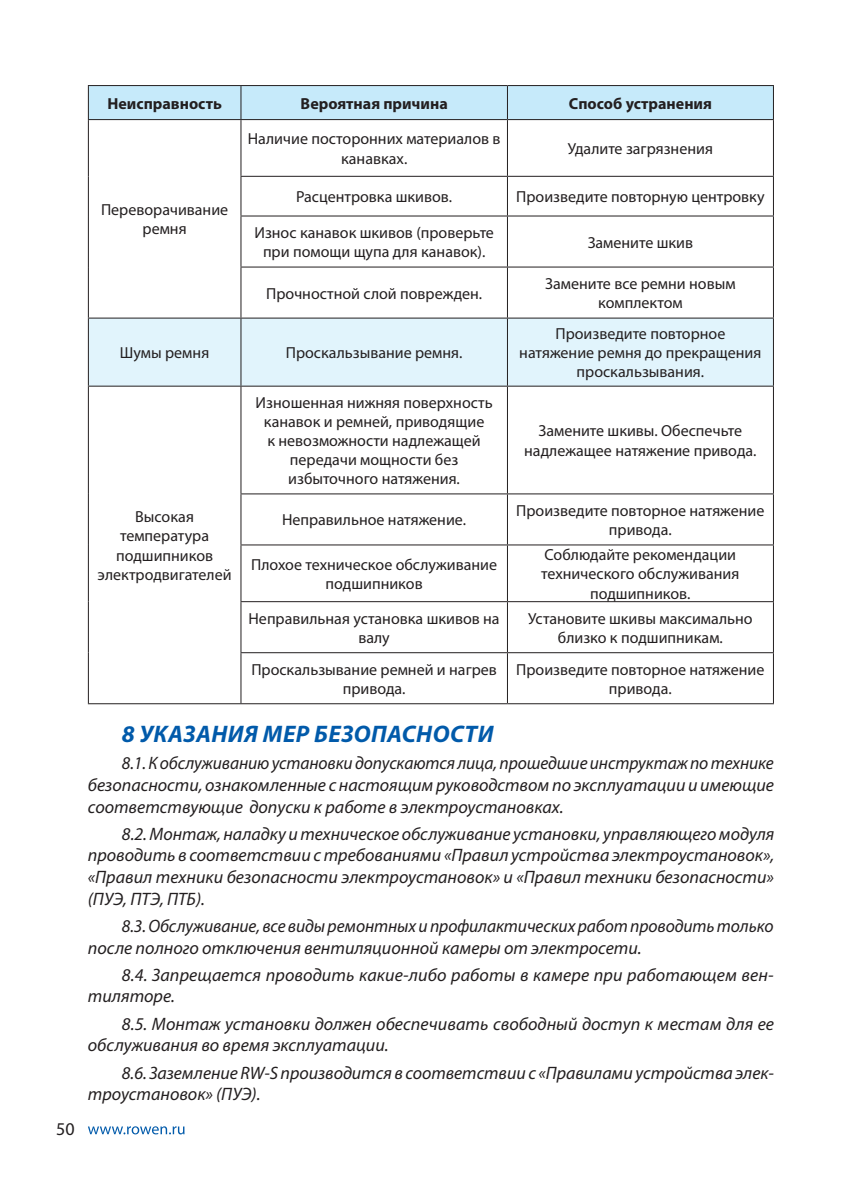
<style>
.page{position:relative;width:842px;height:1191px;background:#fff}
.page>*{position:absolute;margin:0;border:0;box-sizing:border-box;transform-origin:0 0}
.t1{font:italic 700 24px "Myriad Pro";letter-spacing:.02em;color:#015aaa}
.t2{font:italic 18px/21.6px "Myriad Pro";color:#231f20}
.t3{font:18px "Myriad Pro";color:#231f20}
.t4{font:16px/19.2px "Myriad Pro";color:#231f20;text-align:center}
.t5{font:700 16px "Myriad Pro";color:#231f20}
</style>
<div class="page">
<svg style="left:88px;top:1126px;width:96px;height:8px"></svg>
<div style="left:89px;top:86px;width:684px;height:33px;background:#c6eafa"></div>
<div style="left:89px;top:318px;width:684px;height:68px;background:#e1f4fc"></div>
<hr style="left:88px;top:85px;width:153px;height:1px;background:#231f20">
<hr style="left:88px;top:86px;width:1px;height:33px;background:#231f20">
<hr style="left:241px;top:85px;width:266px;height:1px;background:#231f20">
<hr style="left:240px;top:86px;width:1px;height:33px;background:#231f20">
<hr style="left:507px;top:85px;width:267px;height:1px;background:#231f20">
<hr style="left:507px;top:86px;width:1px;height:33px;background:#231f20">
<hr style="left:773px;top:86px;width:1px;height:33px;background:#231f20">
<hr style="left:88px;top:119px;width:153px;height:1px;background:#231f20">
<hr style="left:241px;top:119px;width:266px;height:1px;background:#231f20">
<hr style="left:507px;top:119px;width:267px;height:1px;background:#231f20">
<hr style="left:88px;top:120px;width:1px;height:56px;background:#231f20">
<hr style="left:240px;top:120px;width:1px;height:56px;background:#231f20">
<hr style="left:507px;top:120px;width:1px;height:56px;background:#231f20">
<hr style="left:773px;top:120px;width:1px;height:56px;background:#231f20">
<hr style="left:88px;top:176px;width:1px;height:40px;background:#231f20">
<hr style="left:240px;top:176px;width:267px;height:1px;background:#231f20">
<hr style="left:240px;top:177px;width:1px;height:38px;background:#231f20">
<hr style="left:507px;top:176px;width:267px;height:1px;background:#231f20">
<hr style="left:507px;top:177px;width:1px;height:38px;background:#231f20">
<hr style="left:773px;top:177px;width:1px;height:38px;background:#231f20">
<hr style="left:88px;top:216px;width:1px;height:51px;background:#231f20">
<hr style="left:240px;top:215px;width:267px;height:1px;background:#231f20">
<hr style="left:240px;top:216px;width:1px;height:50px;background:#231f20">
<hr style="left:507px;top:215px;width:267px;height:1px;background:#231f20">
<hr style="left:507px;top:216px;width:1px;height:50px;background:#231f20">
<hr style="left:773px;top:216px;width:1px;height:50px;background:#231f20">
<hr style="left:88px;top:267px;width:1px;height:50px;background:#231f20">
<hr style="left:240px;top:266px;width:267px;height:1px;background:#231f20">
<hr style="left:240px;top:267px;width:1px;height:50px;background:#231f20">
<hr style="left:507px;top:266px;width:267px;height:1px;background:#231f20">
<hr style="left:507px;top:267px;width:1px;height:50px;background:#231f20">
<hr style="left:773px;top:267px;width:1px;height:50px;background:#231f20">
<hr style="left:88px;top:317px;width:153px;height:1px;background:#231f20">
<hr style="left:88px;top:318px;width:1px;height:68px;background:#231f20">
<hr style="left:241px;top:317px;width:266px;height:1px;background:#231f20">
<hr style="left:240px;top:318px;width:1px;height:68px;background:#231f20">
<hr style="left:507px;top:317px;width:267px;height:1px;background:#231f20">
<hr style="left:507px;top:318px;width:1px;height:68px;background:#231f20">
<hr style="left:773px;top:318px;width:1px;height:68px;background:#231f20">
<hr style="left:88px;top:386px;width:153px;height:1px;background:#231f20">
<hr style="left:88px;top:387px;width:1px;height:107px;background:#231f20">
<hr style="left:241px;top:386px;width:266px;height:1px;background:#231f20">
<hr style="left:240px;top:387px;width:1px;height:106px;background:#231f20">
<hr style="left:507px;top:386px;width:267px;height:1px;background:#231f20">
<hr style="left:507px;top:387px;width:1px;height:106px;background:#231f20">
<hr style="left:773px;top:387px;width:1px;height:106px;background:#231f20">
<hr style="left:88px;top:494px;width:1px;height:51px;background:#231f20">
<hr style="left:240px;top:493px;width:267px;height:1px;background:#231f20">
<hr style="left:240px;top:494px;width:1px;height:50px;background:#231f20">
<hr style="left:507px;top:493px;width:267px;height:1px;background:#231f20">
<hr style="left:507px;top:494px;width:1px;height:50px;background:#231f20">
<hr style="left:773px;top:494px;width:1px;height:50px;background:#231f20">
<hr style="left:88px;top:545px;width:1px;height:56px;background:#231f20">
<hr style="left:240px;top:544px;width:267px;height:1px;background:#231f20">
<hr style="left:240px;top:545px;width:1px;height:56px;background:#231f20">
<hr style="left:507px;top:544px;width:267px;height:1px;background:#231f20">
<hr style="left:507px;top:545px;width:1px;height:56px;background:#231f20">
<hr style="left:773px;top:545px;width:1px;height:56px;background:#231f20">
<hr style="left:88px;top:601px;width:1px;height:51px;background:#231f20">
<hr style="left:240px;top:601px;width:267px;height:1px;background:#231f20">
<hr style="left:240px;top:602px;width:1px;height:50px;background:#231f20">
<hr style="left:507px;top:601px;width:267px;height:1px;background:#231f20">
<hr style="left:507px;top:602px;width:1px;height:50px;background:#231f20">
<hr style="left:773px;top:602px;width:1px;height:50px;background:#231f20">
<hr style="left:88px;top:652px;width:1px;height:51px;background:#231f20">
<hr style="left:240px;top:652px;width:267px;height:1px;background:#231f20">
<hr style="left:240px;top:653px;width:1px;height:50px;background:#231f20">
<hr style="left:507px;top:652px;width:267px;height:1px;background:#231f20">
<hr style="left:507px;top:653px;width:1px;height:50px;background:#231f20">
<hr style="left:773px;top:653px;width:1px;height:50px;background:#231f20">
<hr style="left:88px;top:703px;width:153px;height:1px;background:#231f20">
<hr style="left:241px;top:703px;width:266px;height:1px;background:#231f20">
<hr style="left:507px;top:703px;width:267px;height:1px;background:#231f20">
<p class="t3" style="left:56px;top:1117px;width:20px">50</p>
<p class="t5" style="left:107px;top:93px;width:116px">Неисправность</p>
<p class="t5" style="left:301px;top:93px;width:149px">Вероятная причина</p>
<p class="t5" style="left:569px;top:93px;width:145px">Способ устранения</p>
<p class="t4" style="left:101px;top:200px;width:129px">Переворачивание ремня</p>
<p class="t4" style="left:248px;top:129px;width:254px">Наличие посторонних материалов в канавках.</p>
<p class="t4" style="left:568px;top:139px;width:147px">Удалите загрязнения</p>
<p class="t4" style="left:296px;top:187px;width:158px">Расцентровка шкивов.</p>
<p class="t4" style="left:516px;top:187px;width:250px">Произведите повторную центровку</p>
<p class="t4" style="left:254px;top:223px;width:241px">Износ канавок шкивов (проверьте при помощи щупа для канавок).</p>
<p class="t4" style="left:588px;top:232px;width:107px">Замените шкив</p>
<p class="t4" style="left:266px;top:283px;width:218px">Прочностной слой поврежден.</p>
<p class="t4" style="left:545px;top:274px;width:192px">Замените все ремни новым комплектом</p>
<p class="t4" style="left:120px;top:343px;width:91px">Шумы ремня</p>
<p class="t4" style="left:286px;top:343px;width:178px">Проскальзывание ремня.</p>
<p class="t4" style="left:256px;top:392px;width:239px">Изношенная нижняя поверхность канавок и ремней, приводящие<br>к невозможности надлежащей передачи мощности без избыточного натяжения.</p>
<p class="t4" style="left:519px;top:324px;width:244px">Произведите повторное натяжение ремня до прекращения проскальзывания.</p>
<p class="t4" style="left:524px;top:421px;width:234px">Замените шкивы. Обеспечьте надлежащее натяжение привода.</p>
<p class="t4" style="left:282px;top:510px;width:186px">Неправильное натяжение.</p>
<p class="t4" style="left:516px;top:500px;width:250px">Произведите повторное натяжение привода.</p>
<p class="t4" style="left:251px;top:554px;width:247px">Плохое техническое обслуживание подшипников</p>
<p class="t4" style="left:541px;top:545px;width:200px">Соблюдайте рекомендации технического обслуживания подшипников.</p>
<p class="t4" style="left:249px;top:608px;width:253px">Неправильная установка шкивов на валу</p>
<p class="t4" style="left:528px;top:608px;width:226px">Установите шкивы максимально близко к подшипникам.</p>
<p class="t4" style="left:251px;top:659px;width:247px">Проскальзывание ремней и нагрев привода.</p>
<p class="t4" style="left:516px;top:659px;width:250px">Произведите повторное натяжение привода.</p>
<h1 class="t1" style="left:122px;top:718px;width:373px">8 УКАЗАНИЯ МЕР БЕЗОПАСНОСТИ</h1>
<p class="t2" style="left:88px;top:752px;width:688px;text-align:justify;text-indent:34px">8.1. К обслуживанию установки допускаются лица, прошедшие инструктаж по технике безопасности, ознакомленные с настоящим руководством по эксплуатации и имеющие соответствующие допуски к работе в электроустановках.</p>
<p class="t2" style="left:88px;top:822px;width:688px;text-align:justify;text-indent:34px">8.2. Монтаж, наладку и техническое обслуживание установки, управляющего модуля проводить в соответствии с требованиями «Правил устройства электроустановок», «Правил техники безопасности электроустановок» и «Правил техники безопасности» (ПУЭ, ПТЭ, ПТБ).</p>
<p class="t2" style="left:88px;top:914px;width:687px;text-indent:34px">8.3. Обслуживание, все виды ремонтных и профилактических работ проводить только после полного отключения вентиляционной камеры от электросети.</p>
<p class="t2" style="left:88px;top:963px;width:687px;text-indent:34px">8.4. Запрещается проводить какие-либо работы в камере при работающем вен&shy;тиляторе.</p>
<p class="t2" style="left:88px;top:1012px;width:688px;text-indent:34px">8.5. Монтаж установки должен обеспечивать свободный доступ к местам для ее обслуживания во время эксплуатации.</p>
<p class="t2" style="left:88px;top:1061px;width:687px;text-indent:34px">8.6. Заземление RW-S производится в соответствии с «Правилами устройства элек&shy;троустановок» (ПУЭ).</p>
<p class="t4" style="left:98px;top:507px;width:136px">Высокая температура подшипников электродвигателей</p>
</div>
